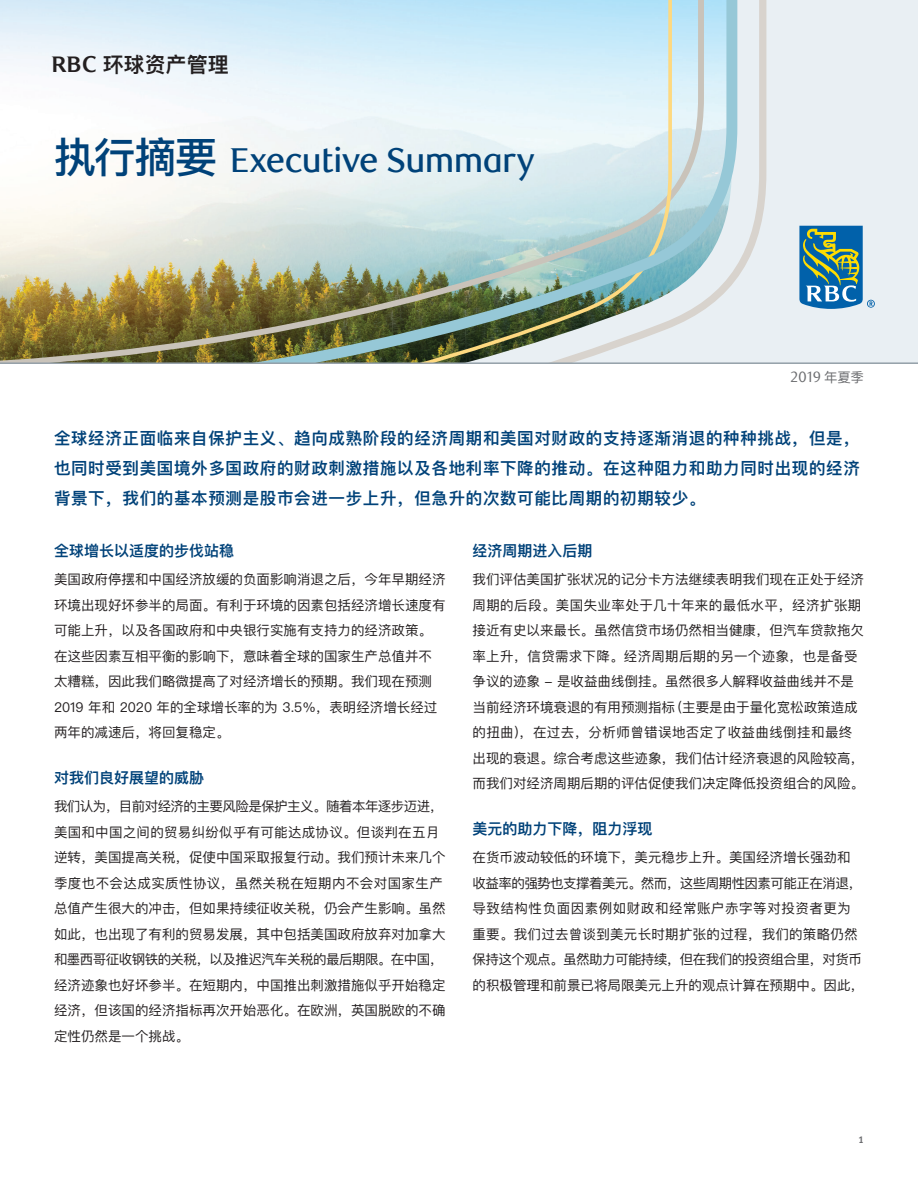
<style>
.page{position:relative;width:918px;height:1188px;background:#fff}
.page>*{position:absolute;margin:0;border:0;box-sizing:border-box;transform-origin:0 0}
.t1{font:500 34.5px "RBC Display";letter-spacing:-.02em;color:#004279}
.t2{font:600 21px "Ping Fang SC";color:#231f20}
.t3{font:600 16.5px/30px "Ping Fang SC";letter-spacing:.04em;color:#004279;text-align:justify}
.t4{font:600 15px "Ping Fang SC";color:#004279}
.t5{font:15px "RBC Text Cond";color:#6c6d70}
.t6{font:13.5px/25.5px "Ping Fang SC";color:#231f20}
.t7{font:9.75px "Meta Bold LF";color:#6c6d70}
.s1{font-family:"RBC Text";font-weight:700;font-size:22.5px}
.s2{font-family:"Ping Fang TC";font-size:42px}
.s3{font-family:"Ping Fang TC";font-size:13.5px}
</style>
<div class="page">
<div style="left:0;top:0;width:918px;height:364px;background:#e9eff3"></div>
<svg style="left:737px;top:0;width:29px;height:278px"></svg>
<svg style="left:0;top:0;width:737px;height:362px"></svg>
<svg style="left:799px;top:226px;width:76px;height:83px"></svg>
<hr style="left:0;top:362px;width:918px;height:2px;background:#94a0a9">
<h2 class="t2" style="left:51px;top:51px;width:179px"><span class="s1">RBC</span> 环球资产管理</h2>
<h1 class="t1" style="left:54px;top:141px;width:482px"><span class="s2">执行摘要</span> Executive Summary</h1>
<p class="t5" style="left:790px;top:368px;width:75px">2019 <span class="s3">年夏季</span></p>
<p class="t3" style="left:54px;top:423px;width:807px">全球经济正面临来自保护主义、趋向成熟阶段的经济周期和美国对财政的支持逐渐消退的种种挑战，但是，也同时受到美国境外多国政府的财政刺激措施以及各地利率下降的推动。在这种阻力和助力同时出现的经济背景下，我们的基本预测是股市会进一步上升，但急升的次数可能比周期的初期较少。</p>
<p class="t4" style="left:472px;top:541px;width:121px">经济周期进入后期</p>
<p class="t6" style="left:472px;top:566px;width:393px">我们评估美国扩张状况的记分卡方法继续表明我们现在正处于经济周期的后段。美国失业率处于几十年来的最低水平，经济扩张期接近有史以来最长。虽然信贷市场仍然相当健康，但汽车贷款拖欠率上升，信贷需求下降。经济周期后期的另一个迹象，也是备受争议的迹象 - 是收益曲线倒挂。虽然很多人解释收益曲线并不是当前经济环境衰退的有用预测指标 (主要是由于量化宽松政策造成的扭曲)，在过去，分析师曾错误地否定了收益曲线倒挂和最终出现的衰退。综合考虑这些迹象，我们估计经济衰退的风险较高，而我们对经济周期后期的评估促使我们决定降低投资组合的风险。</p>
<p class="t4" style="left:472px;top:820px;width:181px">美元的助力下降，阻力浮现</p>
<p class="t6" style="left:472px;top:845px;width:393px">在货币波动较低的环境下，美元稳步上升。美国经济增长强劲和收益率的强势也支撑着美元。然而，这些周期性因素可能正在消退，导致结构性负面因素例如财政和经常账户赤字等对投资者更为重要。我们过去曾谈到美元长时期扩张的过程，我们的策略仍然保持这个观点。虽然助力可能持续，但在我们的投资组合里，对货币的积极管理和前景已将局限美元上升的观点计算在预期中。因此，</p>
<p class="t4" style="left:54px;top:541px;width:181px">全球增长以适度的步伐站稳</p>
<p class="t6" style="left:54px;top:566px;width:393px">美国政府停摆和中国经济放缓的负面影响消退之后，今年早期经济环境出现好坏参半的局面。有利于环境的因素包括经济增长速度有可能上升，以及各国政府和中央银行实施有支持力的经济政策。在这些因素互相平衡的影响下，意味着全球的国家生产总值并不太糟糕，因此我们略微提高了对经济增长的预期。我们现在预测<br>2019 年和 2020 年的全球增长率的为 3.5％，表明经济增长经过两年的减速后，将回复稳定。</p>
<p class="t4" style="left:54px;top:769px;width:151px">对我们良好展望的威胁</p>
<p class="t6" style="left:54px;top:794px;width:393px">我们认为，目前对经济的主要风险是保护主义。随着本年逐步迈进，美国和中国之间的贸易纠纷似乎有可能达成协议。但谈判在五月逆转，美国提高关税，促使中国采取报复行动。我们预计未来几个季度也不会达成实质性协议，虽然关税在短期内不会对国家生产总值产生很大的冲击，但如果持续征收关税，仍会产生影响。虽然如此，也出现了有利的贸易发展，其中包括美国政府放弃对加拿大和墨西哥征收钢铁的关税，以及推迟汽车关税的最后期限。在中国，经济迹象也好坏参半。在短期内，中国推出刺激措施似乎开始稳定经济，但该国的经济指标再次开始恶化。在欧洲，英国脱欧的不确定性仍然是一个挑战。</p>
<p class="t7" style="left:859px;top:1134px;width:7px">1</p>
</div>
